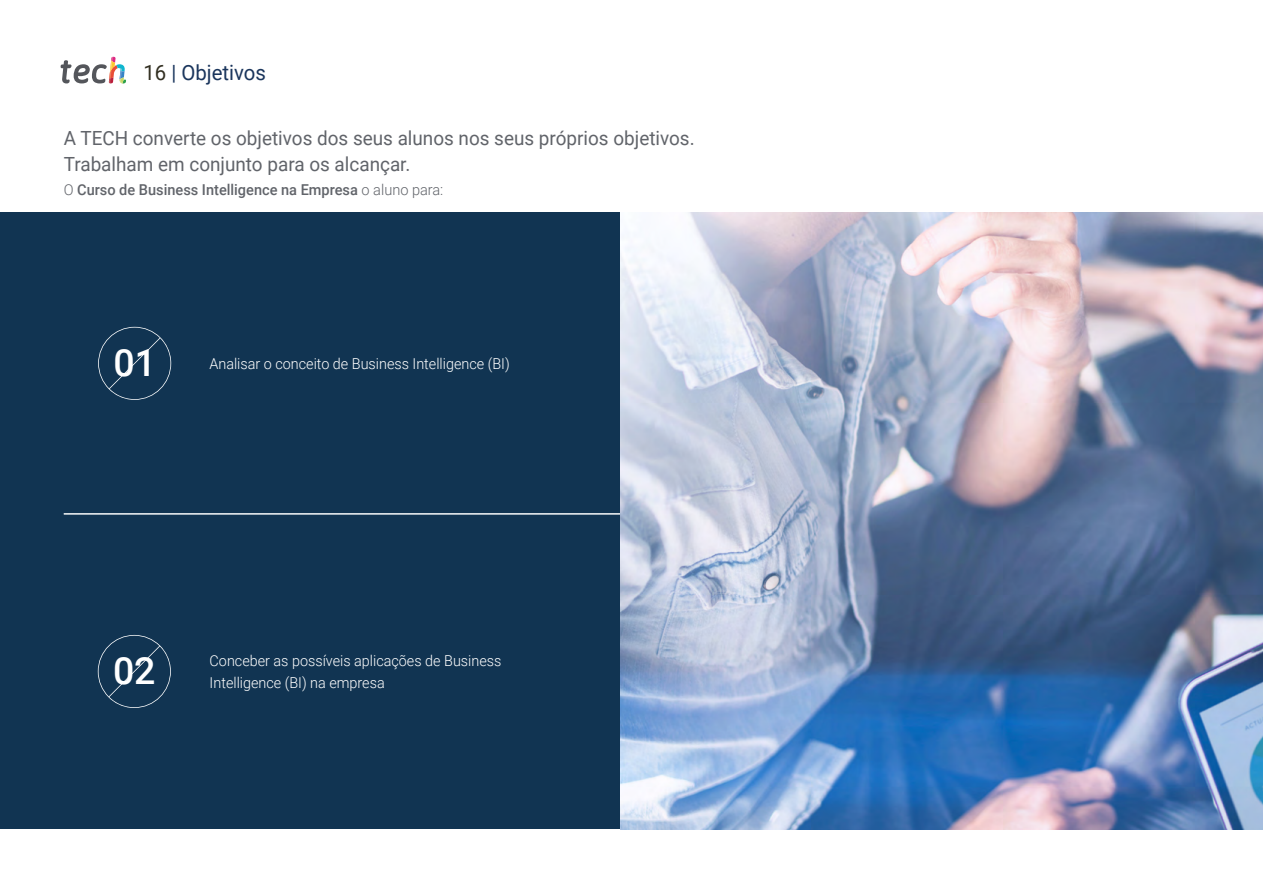
<style>
.page{position:relative;width:1263px;height:893px;background:#fff}
.page>*{position:absolute;margin:0;border:0;box-sizing:border-box;transform-origin:0 0}
.t1{font:500 37.5px "Roboto";color:#fff}
.t2{font:21px "Roboto";color:#1a355c}
.t3{font:19.5px/25.5px "Roboto";color:#61646a}
.t4{font:300 15px/22.5px "Roboto";color:#fff;scale:.96 1}
.t5{font:500 15px "Roboto";color:#61646a}
.s1{color:#312e20}
.s2{font-weight:300}
</style>
<div class="page">
<svg style="left:61px;top:57px;width:65px;height:27px"></svg>
<div style="left:0;top:213px;width:621px;height:616px;background:#113452"></div>
<hr style="left:64px;top:514px;width:1199px;height:1px;background:#fff">
<svg style="left:98px;top:327px;width:73px;height:73px"></svg>
<svg style="left:98px;top:635px;width:73px;height:73px"></svg>
<img style="left:621px;top:213px;width:642px;height:616px">
<h2 class="t2" style="left:144px;top:57px;width:124px"><span class="s1">16</span> | Objetivos</h2>
<h3 class="t3" style="left:64px;top:125px;width:632px">A TECH converte os objetivos dos seus alunos nos seus próprios objetivos.<br>Trabalham em conjunto para os alcançar.</h3>
<p class="t5" style="left:64px;top:179px;width:381px"><span class="s2">O</span> Curso de Business Intelligence na Empresa <span class="s2">o aluno para:</span></p>
<h1 class="t1" style="left:113px;top:336px;width:44px">01</h1>
<p class="t4" style="left:209px;top:352px;width:314px">Analisar o conceito de Business Intelligence (BI)</p>
<h1 class="t1" style="left:113px;top:645px;width:44px">02</h1>
<p class="t4" style="left:210px;top:649px;width:305px">Conceber as possíveis aplicações de Business<br>Intelligence (BI) na empresa</p>
</div>
